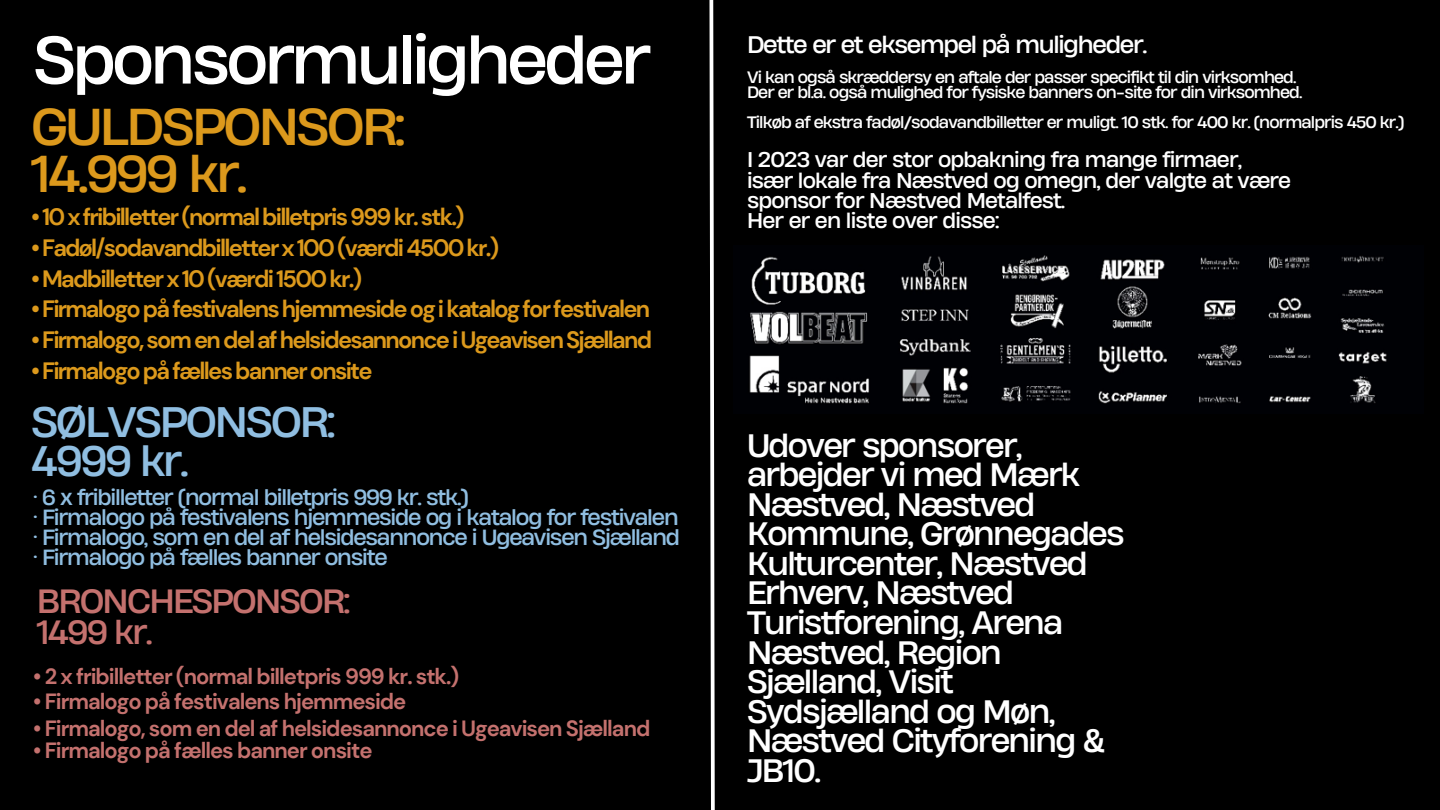
<style>
.page{position:relative;width:1440px;height:810px;background:#000}
.page>*{position:absolute;margin:0;border:0;box-sizing:border-box;transform-origin:0 0}
.t1{font:63px "Heading Now 74";letter-spacing:-.055em;color:#fff}
.t2{font:48.8px/47.2px "Heading Now 74";letter-spacing:-.055em;color:#dc991c}
.t3{font:40.2px "Heading Now 74";letter-spacing:-.055em;color:#90bee1}
.t4{font:31.7px/30.4px "Heading Now 74";letter-spacing:-.055em;color:#c4716e}
.t5{font:30.5px/29.5px "Heading Now 74";letter-spacing:-.055em;color:#fff}
.t6{font:700 23.6px "DM Sans";letter-spacing:-.075em;color:#dc991c}
.t7{font:22.6px "Heading Now 74";letter-spacing:-.055em;color:#fff}
.t8{font:700 22px "DM Sans";letter-spacing:-.045em;color:#c4716e}
.t9{font:20.7px "Heading Now 74";letter-spacing:-.055em;color:#90bee1}
.t10{font:20.1px "Heading Now 74";letter-spacing:-.04em;color:#fff}
.t11{font:15.6px "Heading Now 74";letter-spacing:-.055em;color:#fff}
</style>
<div class="page">
<svg style="left:709px;top:0;width:6px;height:810px"></svg>
<img style="left:749px;top:255px;width:638px;height:149px">
<p class="t1" style="left:33px;top:17px;width:619px">Sponsormuligheder</p>
<p class="t2" style="left:31px;top:102px;width:376px">GULDSPONSOR:<br>14.999 kr.</p>
<p class="t6" style="left:31px;top:202px;width:435px">• 10 x fribilletter (normal billetpris 999 kr. stk.)</p>
<p class="t6" style="left:31px;top:232px;width:470px">• Fadøl/sodavandbilletter x 100 (værdi 4500 kr.)</p>
<p class="t6" style="left:31px;top:263px;width:333px">• Madbilletter x 10 (værdi 1500 kr.)</p>
<p class="t6" style="left:31px;top:294px;width:621px">• Firmalogo på festivalens hjemmeside og i katalog for festivalen</p>
<p class="t6" style="left:31px;top:325px;width:623px">• Firmalogo, som en del af helsidesannonce i Ugeavisen Sjælland</p>
<p class="t6" style="left:31px;top:355px;width:343px">• Firmalogo på fælles banner onsite</p>
<p class="t3" style="left:31px;top:395px;width:306px">SØLVSPONSOR:</p>
<p class="t3" style="left:31px;top:434px;width:159px">4999 kr.</p>
<p class="t9" style="left:33px;top:484px;width:437px">• 6 x fribilletter (normal billetpris 999 kr. stk.)</p>
<p class="t9" style="left:33px;top:504px;width:647px">• Firmalogo på festivalens hjemmeside og i katalog for festivalen</p>
<p class="t9" style="left:33px;top:524px;width:648px">• Firmalogo, som en del af helsidesannonce i Ugeavisen Sjælland</p>
<p class="t9" style="left:33px;top:544px;width:356px">• Firmalogo på fælles banner onsite</p>
<p class="t4" style="left:37px;top:586px;width:315px">BRONCHESPONSOR:<br>1499 kr.</p>
<p class="t8" style="left:33px;top:663px;width:427px">• 2 x fribilletter (normal billetpris 999 kr. stk.)</p>
<p class="t8" style="left:33px;top:687px;width:375px">• Firmalogo på festivalens hjemmeside</p>
<p class="t8" style="left:33px;top:714px;width:619px">• Firmalogo, som en del af helsidesannonce i Ugeavisen Sjælland</p>
<p class="t8" style="left:33px;top:736px;width:341px">• Firmalogo på fælles banner onsite</p>
<p class="t7" style="left:747px;top:29px;width:402px">Dette er et eksempel på muligheder.</p>
<p class="t11" style="left:747px;top:67px;width:551px">Vi kan også skræddersy en aftale der passer specifikt til din virksomhed.</p>
<p class="t11" style="left:747px;top:82px;width:557px">Der er bl.a. også mulighed for fysiske banners on-site for din virksomhed.</p>
<p class="t11" style="left:747px;top:112px;width:659px">Tilkøb af ekstra fadøl/sodavandbilletter er muligt. 10 stk. for 400 kr. (normalpris 450 kr.)</p>
<p class="t10" style="left:747px;top:146px;width:497px">I 2023 var der stor opbakning fra mange firmaer,</p>
<p class="t10" style="left:747px;top:166px;width:546px">især lokale fra Næstved og omegn, der valgte at være</p>
<p class="t10" style="left:747px;top:187px;width:320px">sponsor for Næstved Metalfest.</p>
<p class="t10" style="left:747px;top:207px;width:254px">Her er en liste over disse:</p>
<p class="t5" style="left:747px;top:430px;width:379px">Udover sponsorer, arbejder vi med Mærk<br>Næstved, Næstved<br>Kommune, Grønnegades<br>Kulturcenter, Næstved<br>Erhverv, Næstved<br>Turistforening, Arena<br>Næstved, Region<br>Sjælland, Visit<br>Sydsjælland og Møn,<br>Næstved Cityforening &amp;<br>JB10.</p>
</div>
